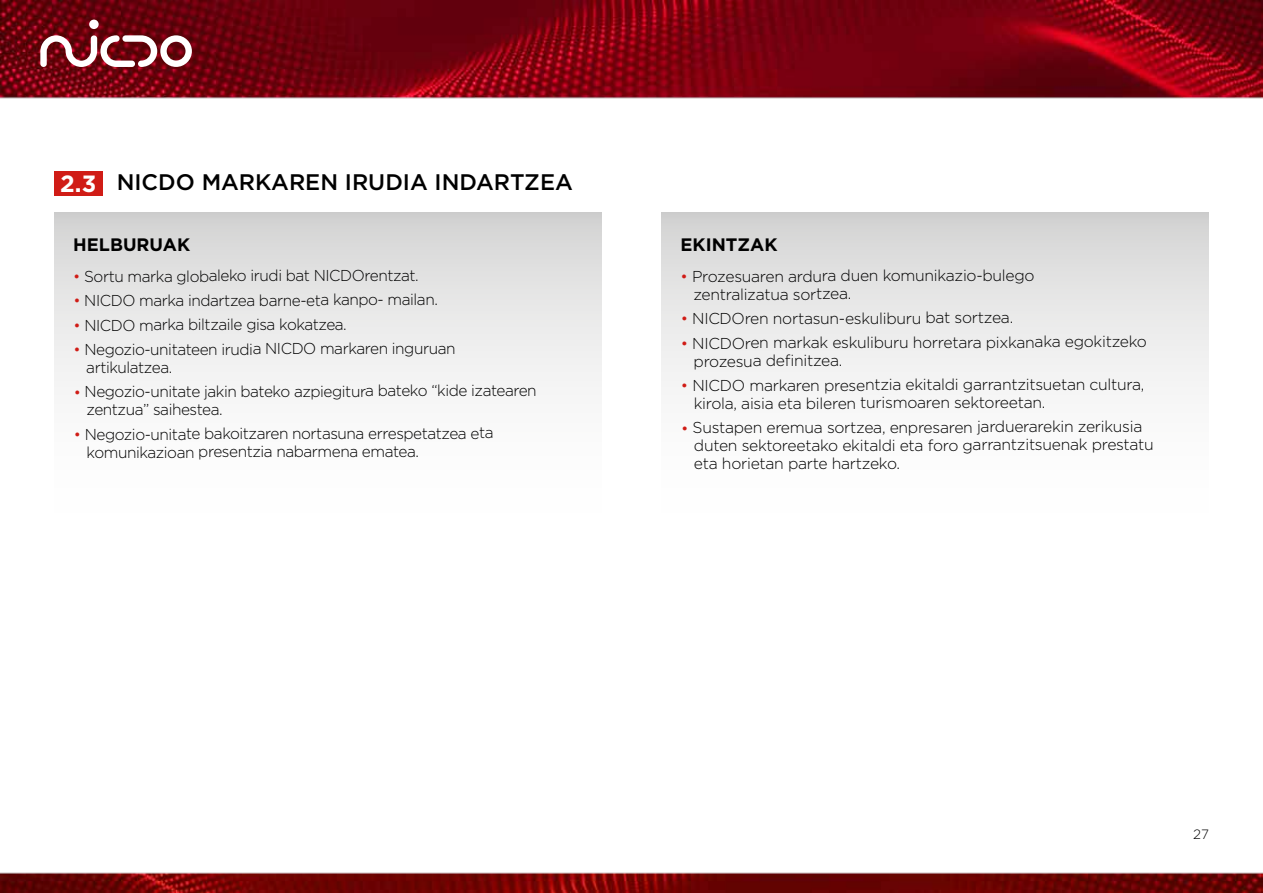
<style>
.page{position:relative;width:1263px;height:893px;background:#fff}
.page>*{position:absolute;margin:0;border:0;box-sizing:border-box;transform-origin:0 0}
.t1{font:500 22.5px "Gotham";color:#000}
.t2{font:700 18px "Gotham";letter-spacing:-.005em;color:#000}
.t3{font:300 15.75px/18.3px "Gotham";letter-spacing:-.035em;color:#000}
.t4{font:300 13.5px "Gotham";color:#000}
.s1{font-weight:700;font-size:23.55px;color:#fff}
.s2{color:#d01c16}
</style>
<div class="page">
<img style="left:0;top:0;width:1263px;height:893px">
<div style="left:54px;top:172px;width:49px;height:24px;background:#d01c16"></div>
<div style="left:54px;top:212px;width:548px;height:308px;background:linear-gradient(to bottom,#d8d8d8,#fff)"></div>
<div style="left:661px;top:212px;width:548px;height:308px;background:linear-gradient(to bottom,#d8d8d8,#fff)"></div>
<svg style="left:40px;top:35px;width:152px;height:32px"></svg>
<div style="left:89px;top:20px;width:10px;height:9px;background:#fff;border-radius:50%"></div>
<h1 class="t1" style="left:60px;top:167px;width:514px"><span class="s1">2.3</span> NICDO MARKAREN IRUDIA INDARTZEA</h1>
<p class="t2" style="left:73px;top:233px;width:119px">HELBURUAK</p>
<p class="t3" style="left:73px;top:266px;width:347px"><span class="s2">•</span> Sortu marka globaleko irudi bat NICDOrentzat.</p>
<p class="t3" style="left:73px;top:290px;width:366px"><span class="s2">•</span> NICDO marka indartzea barne-eta kanpo- mailan.</p>
<p class="t3" style="left:73px;top:315px;width:275px"><span class="s2">•</span> NICDO marka biltzaile gisa kokatzea.</p>
<p class="t3" style="left:86px;top:339px;width:371px;text-indent:-13px"><span class="s2">•</span> Negozio-unitateen irudia NICDO markaren inguruan artikulatzea.</p>
<p class="t3" style="left:86px;top:381px;width:452px;text-indent:-13px"><span class="s2">•</span> Negozio-unitate jakin bateko azpiegitura bateko “kide izatearen zentzua” saihestea.</p>
<p class="t3" style="left:87px;top:424px;width:409px;text-indent:-13px"><span class="s2">•</span> Negozio-unitate bakoitzaren nortasuna errespetatzea eta komunikazioan presentzia nabarmena ematea.</p>
<p class="t2" style="left:680px;top:233px;width:99px">EKINTZAK</p>
<p class="t3" style="left:693px;top:266px;width:343px;text-indent:-13px"><span class="s2">•</span> Prozesuaren ardura duen komunikazio-bulego zentralizatua sortzea.</p>
<p class="t3" style="left:681px;top:309px;width:334px"><span class="s2">•</span> NICDOren nortasun-eskuliburu bat sortzea.</p>
<p class="t3" style="left:694px;top:333px;width:455px;text-indent:-13px"><span class="s2">•</span> NICDOren markak eskuliburu horretara pixkanaka egokitzeko prozesua definitzea.</p>
<p class="t3" style="left:694px;top:375px;width:452px;text-indent:-13px"><span class="s2">•</span> NICDO markaren presentzia ekitaldi garrantzitsuetan cultura, kirola, aisia eta bileren turismoaren sektoreetan.</p>
<p class="t3" style="left:694px;top:417px;width:461px;text-indent:-13px"><span class="s2">•</span> Sustapen eremua sortzea, enpresaren jarduerarekin zerikusia duten sektoreetako ekitaldi eta foro garrantzitsuenak prestatu eta horietan parte hartzeko.</p>
<p class="t4" style="left:1193px;top:826px;width:17px">27</p>
</div>
